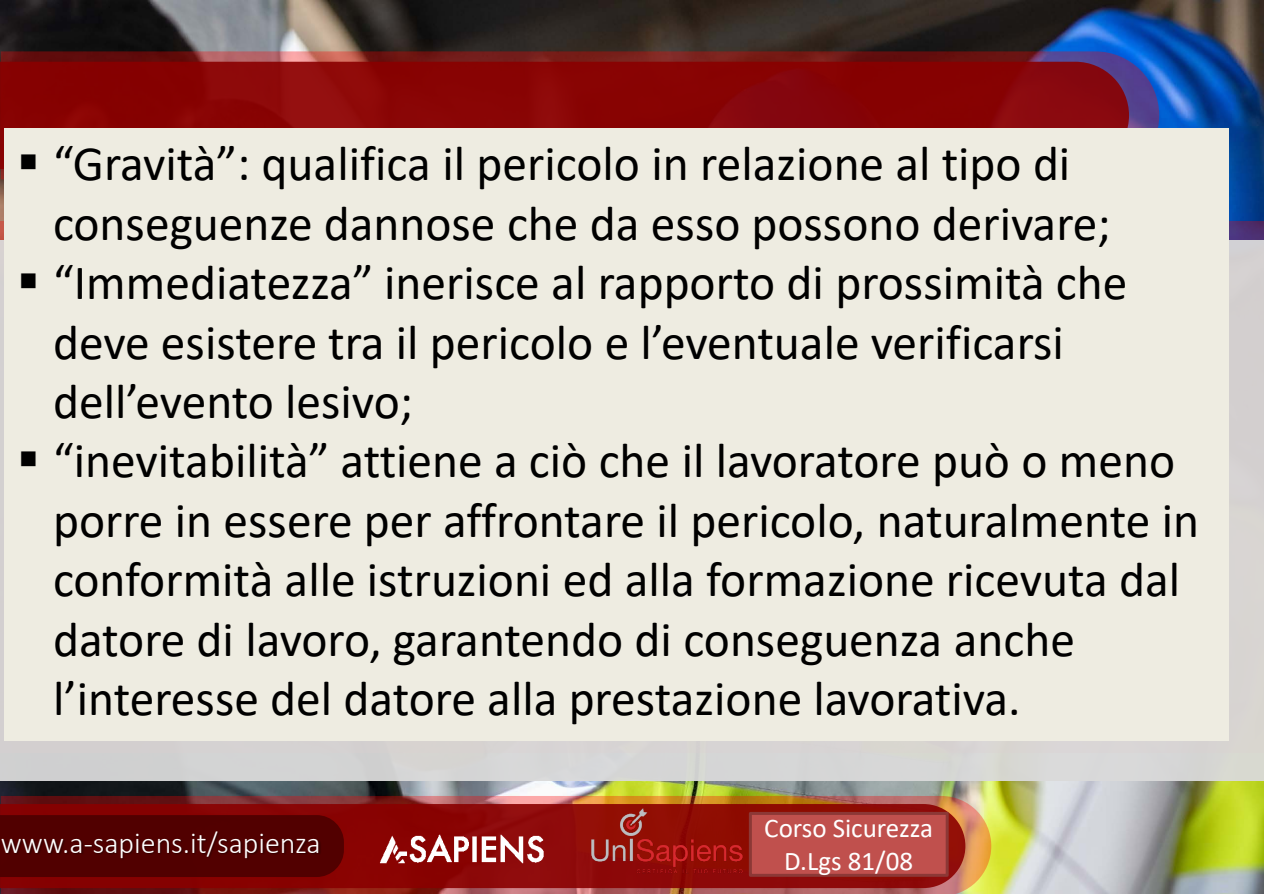
<style>
.page{position:relative;width:1264px;height:894px;background:#fff}
.page>*{position:absolute;margin:0;border:0;box-sizing:border-box;transform-origin:0 0}
.t1{font:49.5px/59.4px "Calibri";color:#000}
.t2{font:300 30px "Calibri";color:#fff}
.t3{font:27px/32.4px "Calibri";color:#fff;text-align:center}
</style>
<div class="page">
<img style="left:0;top:1px;width:1263px;height:892px">
<div style="left:0;top:240px;width:1263px;height:540px;background:#d6d4d3"></div>
<img style="left:1px;top:795px;width:990px;height:98px">
<svg style="left:0;top:803px;width:965px;height:84px;background:#8d100b"></svg>
<div style="left:0;top:863px;width:319px;height:13px;background:#510000"></div>
<svg style="left:1px;top:51px;width:1157px;height:128px;background:#6d2e3f"></svg>
<svg style="left:0;top:62px;width:1128px;height:107px;background:#880506"></svg>
<img style="left:319px;top:794px;width:274px;height:99px">
<img style="left:590px;top:808px;width:153px;height:66px">
<img style="left:0;top:813px;width:64px;height:50px">
<img style="left:64px;top:813px;width:9px;height:50px">
<img style="left:73px;top:813px;width:228px;height:50px">
<img style="left:301px;top:813px;width:48px;height:50px">
<div style="left:748px;top:811px;width:200px;height:65px;background:#c0504d;border:3px solid #8c3836"></div>
<div style="left:5px;top:128px;width:1223px;height:612px;background:#eeece1"></div>
<p class="t1" style="left:53px;top:133px;width:1059px;text-indent:-36px">▪ “Gravità”: qualifica il pericolo in relazione al tipo di conseguenze dannose che da esso possono derivare;</p>
<p class="t1" style="left:53px;top:252px;width:1075px;text-indent:-36px">▪ “Immediatezza” inerisce al rapporto di prossimità che deve esistere tra il pericolo e l’eventuale verificarsi dell’evento lesivo;</p>
<p class="t1" style="left:53px;top:430px;width:1147px;text-indent:-36px">▪ “inevitabilità” attiene a ciò che il lavoratore può o meno porre in essere per affrontare il pericolo, naturalmente in conformità alle istruzioni ed alla formazione ricevuta dal datore di lavoro, garantendo di conseguenza anche l’interesse del datore alla prestazione lavorativa.</p>
<p class="t2" style="left:1px;top:823px;width:321px">www.a-sapiens.it/sapienza</p>
<p class="t3" style="left:764px;top:811px;width:170px">Corso Sicurezza<br>D.Lgs 81/08</p>
</div>
